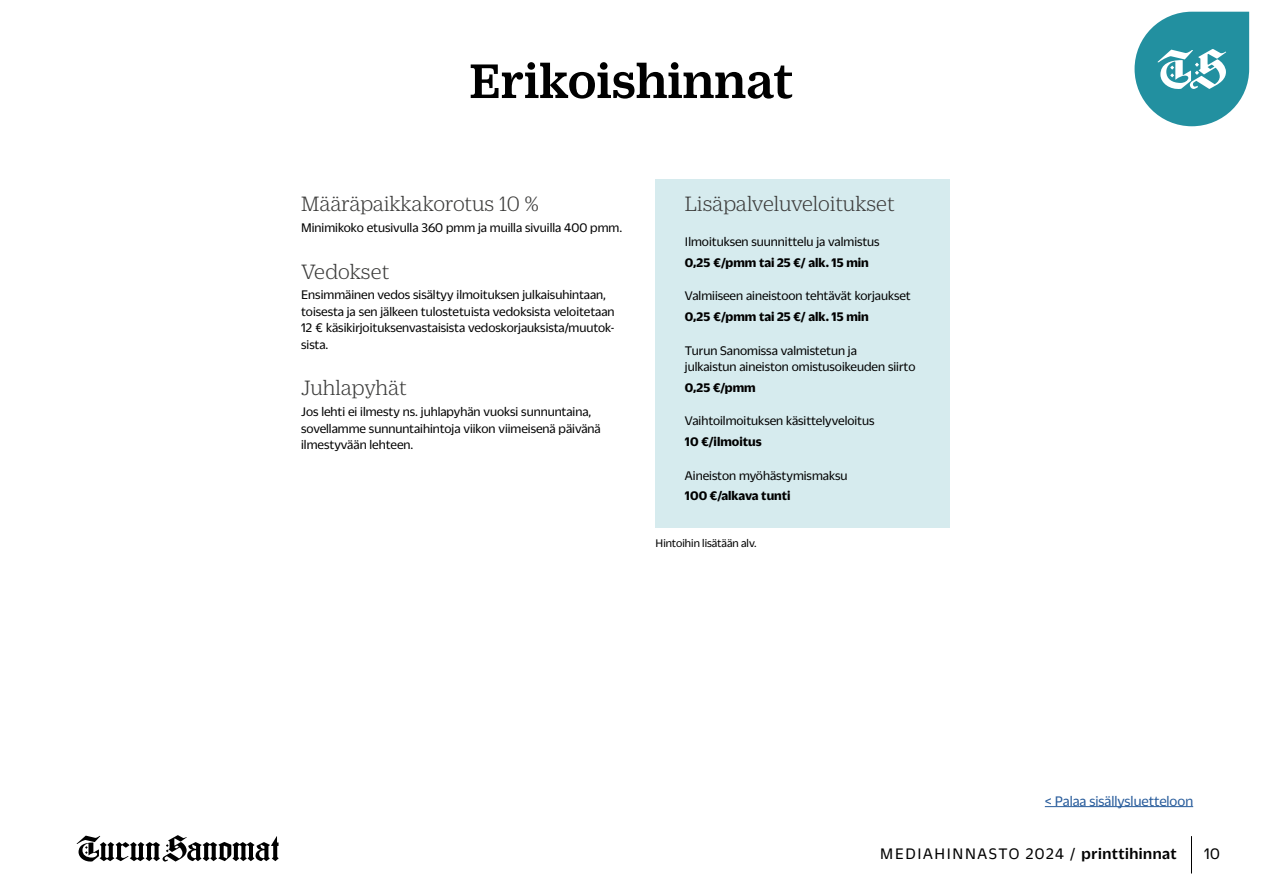
<style>
.page{position:relative;width:1263px;height:893px;background:#fff}
.page>*{position:absolute;margin:0;border:0;box-sizing:border-box;transform-origin:0 0}
.t1{font:500 52.5px "Duplicate Ionic";color:#000}
.t2{font:300 22.5px "Duplicate Ionic";letter-spacing:-.005em;color:#3c3c3b}
.t3{font:16.5px "Duplicate Sans";letter-spacing:.1em;color:#000}
.t4{font:15px "Duplicate Sans";color:#275b9b}
.t5{font:13.5px/16.5px "Duplicate Sans";color:#000}
.t6{font:700 13.5px "Duplicate Sans";color:#000}
.t7{font:12px "Duplicate Sans";color:#000}
.s1{font-weight:500}
</style>
<div class="page">
<svg style="left:77px;top:835px;width:202px;height:27px"></svg>
<svg style="left:1134px;top:12px;width:115px;height:114px"></svg>
<div style="left:656px;top:179px;width:294px;height:349px;background:#d6ebee"></div>
<hr style="left:1191px;top:836px;width:1px;height:37px;background:#000">
<hr style="left:1045px;top:806px;width:148px;height:1px;background:#275b9b">
<h1 class="t1" style="left:470px;top:44px;width:325px">Erikoishinnat</h1>
<h2 class="t2" style="left:301px;top:189px;width:239px">Määräpaikkakorotus 10 %</h2>
<p class="t5" style="left:301px;top:219px;width:322px">Minimikoko etusivulla 360 pmm ja muilla sivuilla 400 pmm.</p>
<h2 class="t2" style="left:301px;top:257px;width:90px">Vedokset</h2>
<p class="t5" style="left:301px;top:286px;width:315px">Ensimmäinen vedos sisältyy ilmoituksen julkaisuhintaan, toisesta ja sen jälkeen tulostetuista vedoksista veloitetaan 12 € käsikirjoituksenvastaisista vedoskorjauksista/muutok&shy;sista.</p>
<h2 class="t2" style="left:301px;top:373px;width:107px">Juhlapyhät</h2>
<p class="t5" style="left:301px;top:403px;width:301px">Jos lehti ei ilmesty ns. juhlapyhän vuoksi sunnuntaina, sovellamme sunnuntaihintoja viikon viimeisenä päivänä ilmestyvään lehteen.</p>
<h2 class="t2" style="left:685px;top:189px;width:212px">Lisäpalveluveloitukset</h2>
<p class="t5" style="left:685px;top:233px;width:196px">Ilmoituksen suunnittelu ja valmistus</p>
<p class="t6" style="left:685px;top:253px;width:185px">0,25 €/pmm tai 25 €/ alk. 15 min</p>
<p class="t5" style="left:685px;top:287px;width:227px">Valmiiseen aineistoon tehtävät korjaukset</p>
<p class="t6" style="left:685px;top:308px;width:185px">0,25 €/pmm tai 25 €/ alk. 15 min</p>
<p class="t5" style="left:685px;top:341px;width:232px">Turun Sanomissa valmistetun ja<br>julkaistun aineiston omistusoikeuden siirto</p>
<p class="t6" style="left:685px;top:378px;width:72px">0,25 €/pmm</p>
<p class="t5" style="left:685px;top:412px;width:191px">Vaihtoilmoituksen käsittelyveloitus</p>
<p class="t6" style="left:685px;top:433px;width:78px">10 €/ilmoitus</p>
<p class="t5" style="left:685px;top:466px;width:164px">Aineiston myöhästymismaksu</p>
<p class="t6" style="left:685px;top:487px;width:107px">100 €/alkava tunti</p>
<p class="t7" style="left:656px;top:535px;width:103px">Hintoihin lisätään alv.</p>
<p class="t4" style="left:1045px;top:791px;width:150px">&lt; Palaa sisällysluetteloon</p>
<p class="t3" style="left:880px;top:843px;width:298px">MEDIAHINNASTO 2024 / <span class="s1">printtihinnat</span></p>
<p class="t3" style="left:1204px;top:843px;width:17px">10</p>
</div>
